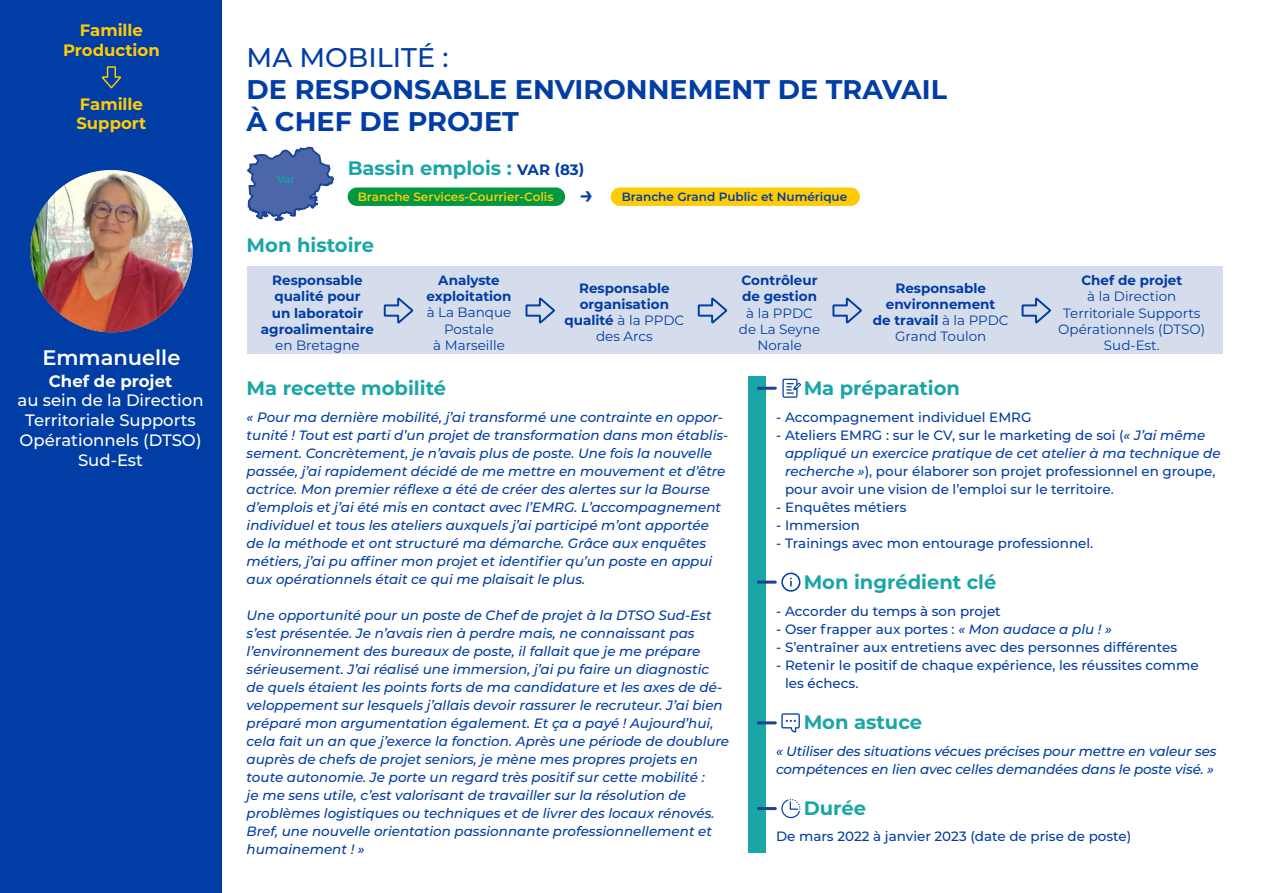
<style>
.page{position:relative;width:1263px;height:893px;background:#fff}
.page>*{position:absolute;margin:0;border:0;box-sizing:border-box;transform-origin:0 0}
.t1{font:700 27px/32.4px "Montserrat";color:#003da5}
.t2{font:500 27px "Montserrat";color:#003da5}
.t3{font:600 21px "Montserrat";color:#fff}
.t4{font:700 19.5px "Montserrat";color:#1aa6a6}
.t5{font:500 16.5px/19.8px "Montserrat";color:#fff;text-align:center}
.t6{font:700 16.5px/19.8px "Montserrat";color:#ffcb05;text-align:center}
.t7{font:700 16.5px "Montserrat";color:#fff}
.t8{font:italic 500 13.5px/18px "Montserrat";color:#003da5}
.t9{font:500 13.5px "Montserrat";color:#003da5}
.t10{font:700 13.5px/16.2px "Montserrat";color:#003da5;text-align:center}
.t11{font:13.5px/16.2px "Montserrat";color:#003da5;text-align:center}
.t12{font:600 12px "Montserrat";color:#ffcb05}
.t13{font:600 12px "Montserrat";color:#003da5}
.t14{font:600 10.5px "Montserrat";color:#14a6a6}
.s1{font-size:15px;color:#003da5}
.s2{font-size:24px;color:#003da5}
.s3{font-weight:400}
.s4{font-style:italic}
</style>
<div class="page">
<div style="left:748px;top:376px;width:17px;height:477px;background:#1aa6a6"></div>
<div style="left:0;top:0;width:221px;height:893px;background:#003da5"></div>
<img style="left:30px;top:170px;width:163px;height:162px;border-radius:81px">
<div style="left:247px;top:267px;width:975px;height:87px;background:#d5dceb"></div>
<svg style="left:384px;top:298px;width:29px;height:25px"></svg>
<svg style="left:525px;top:298px;width:30px;height:25px"></svg>
<svg style="left:698px;top:298px;width:29px;height:25px"></svg>
<svg style="left:832px;top:298px;width:30px;height:25px"></svg>
<svg style="left:1021px;top:298px;width:30px;height:25px"></svg>
<svg style="left:102px;top:66px;width:19px;height:22px"></svg>
<hr style="left:758px;top:387px;width:17px;height:3px;background:#164194">
<hr style="left:758px;top:581px;width:17px;height:3px;background:#164194">
<hr style="left:758px;top:721px;width:17px;height:3px;background:#164194">
<hr style="left:758px;top:807px;width:17px;height:3px;background:#164194">
<svg style="left:781px;top:799px;width:20px;height:19px"></svg>
<svg style="left:781px;top:713px;width:19px;height:19px"></svg>
<svg style="left:782px;top:379px;width:19px;height:19px"></svg>
<svg style="left:781px;top:573px;width:19px;height:19px"></svg>
<div style="left:348px;top:187px;width:217px;height:19px;background:#009941;border-radius:9px"></div>
<svg style="left:246px;top:146px;width:89px;height:75px"></svg>
<div style="left:611px;top:187px;width:249px;height:19px;background:#ffcb05;border-radius:9px"></div>
<p class="t6" style="left:63px;top:20px;width:98px">Famille<br>Production</p>
<p class="t6" style="left:76px;top:93px;width:71px;text-align:left">Famille<br>Support</p>
<h2 class="t3" style="left:42px;top:342px;width:139px">Emmanuelle</h2>
<p class="t7" style="left:49px;top:369px;width:125px">Chef de projet</p>
<p class="t5" style="left:18px;top:390px;width:188px">au sein de la Direction<br>Territoriale Supports<br>Opérationnels (DTSO)<br>Sud-Est</p>
<h1 class="t2" style="left:247px;top:38px;width:203px">MA MOBILITÉ :</h1>
<h1 class="t1" style="left:247px;top:72px;width:702px">DE RESPONSABLE ENVIRONNEMENT DE TRAVAIL<br>À CHEF DE PROJET</h1>
<p class="t14" style="left:277px;top:172px;width:19px">Var</p>
<h3 class="t4" style="left:348px;top:154px;width:238px">Bassin emplois : <span class="s1">VAR (83)</span></h3>
<p class="t12" style="left:358px;top:188px;width:237px">Branche Services-Courrier-Colis <span class="s2">→</span></p>
<h3 class="t4" style="left:247px;top:231px;width:129px">Mon histoire</h3>
<p class="t13" style="left:622px;top:188px;width:227px">Branche Grand Public et Numérique</p>
<p class="t10" style="left:261px;top:272px;width:115px">Responsable qualité pour<br>un laboratoir agroalimentaire</p>
<p class="t11" style="left:275px;top:337px;width:86px">en Bretagne</p>
<p class="t10" style="left:426px;top:271px;width:86px">Analyste exploitation</p>
<p class="t11" style="left:427px;top:304px;width:86px">à La Banque<br>Postale<br>à Marseille</p>
<p class="t10" style="left:565px;top:279px;width:121px">Responsable organisation qualité <span class="s3">à la PPDC des Arcs</span></p>
<p class="t10" style="left:742px;top:272px;width:77px;text-align:left">Contrôleur de gestion</p>
<p class="t11" style="left:739px;top:304px;width:83px">à la PPDC de La Seyne<br>Norale</p>
<p class="t10" style="left:873px;top:279px;width:137px">Responsable environnement<br>de travail <span class="s3">à la PPDC<br>Grand Toulon</span></p>
<p class="t10" style="left:1081px;top:272px;width:102px">Chef de projet</p>
<p class="t11" style="left:1058px;top:288px;width:149px">à la Direction<br>Territoriale Supports<br>Opérationnels (DTSO)<br>Sud-Est.</p>
<h3 class="t4" style="left:247px;top:374px;width:201px">Ma recette mobilité</h3>
<p class="t8" style="left:247px;top:407px;width:483px">« Pour ma dernière mobilité, j’ai transformé une contrainte en oppor&shy;tunité ! Tout est parti d’un projet de transformation dans mon établis&shy;sement. Concrètement, je n’avais plus de poste. Une fois la nouvelle passée, j’ai rapidement décidé de me mettre en mouvement et d’être actrice. Mon premier réflexe a été de créer des alertes sur la Bourse d’emplois et j’ai été mis en contact avec l’EMRG. L’accompagnement individuel et tous les ateliers auxquels j’ai participé m’ont apportée de la méthode et ont structuré ma démarche. Grâce aux enquêtes métiers, j’ai pu affiner mon projet et identifier qu’un poste en appui aux opérationnels était ce qui me plaisait le plus.</p>
<p class="t8" style="left:247px;top:605px;width:484px">Une opportunité pour un poste de Chef de projet à la DTSO Sud-Est s’est présentée. Je n’avais rien à perdre mais, ne connaissant pas l’environnement des bureaux de poste, il fallait que je me prépare sérieusement. J’ai réalisé une immersion, j’ai pu faire un diagnostic de quels étaient les points forts de ma candidature et les axes de dé&shy;veloppement sur lesquels j’allais devoir rassurer le recruteur. J’ai bien préparé mon argumentation également. Et ça a payé ! Aujourd’hui, cela fait un an que j’exerce la fonction. Après une période de doublure auprès de chefs de projet seniors, je mène mes propres projets en toute autonomie. Je porte un regard très positif sur cette mobilité :<br>je me sens utile, c’est valorisant de travailler sur la résolution de problèmes logistiques ou techniques et de livrer des locaux rénovés.<br>Bref, une nouvelle orientation passionnante professionnellement et humainement ! »</p>
<h3 class="t4" style="left:804px;top:374px;width:158px">Ma préparation</h3>
<p class="t9" style="left:776px;top:407px;width:257px">‐ Accompagnement individuel EMRG</p>
<p class="t9" style="left:776px;top:425px;width:431px">‐ Ateliers EMRG : sur le CV, sur le marketing de soi (<span class="s4">« J’ai même</span></p>
<p class="t8" style="left:785px;top:443px;width:437px">appliqué un exercice pratique de cet atelier à ma technique de</p>
<p class="t9" style="left:785px;top:461px;width:432px"><span class="s4">recherche »</span>), pour élaborer son projet professionnel en groupe,</p>
<p class="t9" style="left:785px;top:479px;width:330px">pour avoir une vision de l’emploi sur le territoire.</p>
<p class="t9" style="left:776px;top:497px;width:132px">‐ Enquêtes métiers</p>
<p class="t9" style="left:776px;top:515px;width:85px">‐ Immersion</p>
<p class="t9" style="left:776px;top:533px;width:319px">‐ Trainings avec mon entourage professionnel.</p>
<h3 class="t4" style="left:804px;top:568px;width:194px">Mon ingrédient clé</h3>
<p class="t9" style="left:776px;top:601px;width:226px">‐ Accorder du temps à son projet</p>
<p class="t9" style="left:776px;top:619px;width:337px">‐ Oser frapper aux portes : <span class="s4">« Mon audace a plu ! »</span></p>
<p class="t9" style="left:776px;top:637px;width:403px">‐ S’entraîner aux entretiens avec des personnes différentes</p>
<p class="t9" style="left:776px;top:655px;width:424px">‐ Retenir le positif de chaque expérience, les réussites comme</p>
<p class="t9" style="left:785px;top:673px;width:75px">les échecs.</p>
<h3 class="t4" style="left:804px;top:708px;width:120px">Mon astuce</h3>
<p class="t8" style="left:776px;top:741px;width:442px">« Utiliser des situations vécues précises pour mettre en valeur ses compétences en lien avec celles demandées dans le poste visé. »</p>
<h3 class="t4" style="left:804px;top:794px;width:64px">Durée</h3>
<p class="t9" style="left:776px;top:827px;width:357px">De mars 2022 à janvier 2023 (date de prise de poste)</p>
</div>
